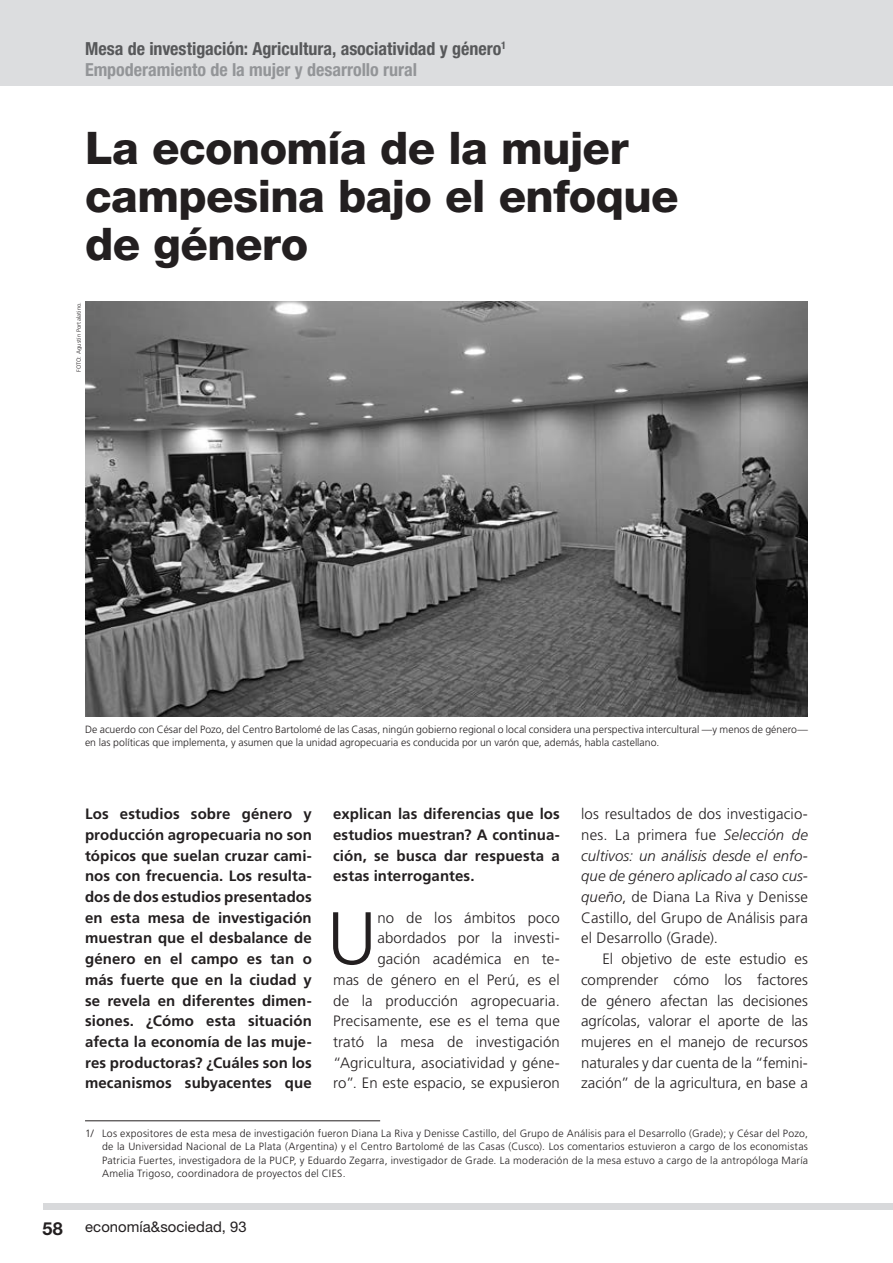
<style>
.page{position:relative;width:893px;height:1263px;background:#fff}
.page>*{position:absolute;margin:0;border:0;box-sizing:border-box;transform-origin:0 0}
.t1{font:300 74.25px "Frutiger LT Std";color:#231f20}
.t2{font:800 45px/48px "Helvetica Neue LT Std";letter-spacing:-.015em;color:#231f20}
.t3{font:700 condensed 18px/21px "Helvetica Neue LT Std";color:#57585a}
.t4{font:300 15px/20.7px "Frutiger LT Std";letter-spacing:.01em;color:#231f20;text-align:justify}
.t5{font:700 15px/20.7px "Frutiger LT Std";letter-spacing:.005em;color:#231f20;text-align:justify}
.t6{font:14.85px "Helvetica Neue LT Std";letter-spacing:.005em;color:#231f20}
.t7{font:300 10.5px/13.5px "Frutiger LT Std";letter-spacing:.005em;color:#231f20;text-align:justify}
.t8{font:300 6px "Frutiger LT Std";letter-spacing:.015em;color:#231f20}
.s1{color:#939598}
.s2{font-style:italic}
.s3{font-weight:700;font-size:18px}
</style>
<div class="page">
<div style="left:43px;top:1203px;width:850px;height:7px;background:#d8d9db"></div>
<img style="left:85px;top:302px;width:723px;height:414px">
<div style="left:0;top:0;width:893px;height:85px;background:#dcdddf"></div>
<hr style="left:85px;top:1120px;width:295px;height:1px;background:#231f20">
<h3 class="t3" style="left:85px;top:37px;width:422px">Mesa de investigación: Agricultura, asociatividad y género<sup>1<br></sup><span class="s1">Empoderamiento de la mujer y desarrollo rural</span></h3>
<h2 class="t2" style="left:85px;top:124px;width:595px">La economía de la mujer campesina bajo el enfoque de género</h2>
<p class="t8" style="left:75px;top:372px;width:72px;rotate:-90deg">FOTO: Agustín Portalatino.</p>
<p class="t7" style="left:85px;top:723px;width:724px">De acuerdo con César del Pozo, del Centro Bartolomé de las Casas, ningún gobierno regional o local considera una perspectiva intercultural —y menos de género— en las políticas que implementa, y asumen que la unidad agropecuaria es conducida por un varón que, además, habla castellano.</p>
<p class="t5" style="left:85px;top:804px;width:228px">Los estudios sobre género y producción agropecuaria no son tópicos que suelan cruzar cami&shy;nos con frecuencia. Los resulta&shy;dos de dos estudios presentados en esta mesa de investigación muestran que el desbalance de género en el campo es tan o más fuerte que en la ciudad y se revela en diferentes dimen&shy;siones. ¿Cómo esta situación afecta la economía de las muje&shy;res productoras? ¿Cuáles son los mecanismos subyacentes que</p>
<h3 class="t5" style="left:333px;top:804px;width:228px">explican las diferencias que los estudios muestran? A continua&shy;ción, se busca dar respuesta a estas interrogantes.</h3>
<h1 class="t1" style="left:327px;top:896px;width:51px">U</h1>
<p class="t4" style="left:333px;top:907px;width:228px;text-align:right">no de los ámbitos poco abordados por la investi&shy;gación académica en te-<br>mas de género en el Perú, es el de la producción agropecuaria.<br>Precisamente, ese es el tema que trató la mesa de investigación “Agricultura, asociatividad y géne&shy;ro”. En este espacio, se expusieron</p>
<h3 class="t4" style="left:581px;top:804px;width:228px">los resultados de dos investigacio&shy;nes. La primera fue <span class="s2">Selección de cultivos: un análisis desde el enfo&shy;que de género aplicado al caso cus&shy;queño</span>, de Diana La Riva y Denisse Castillo, del Grupo de Análisis para el Desarrollo (Grade).</h3>
<h3 class="t4" style="left:581px;top:949px;width:228px;text-indent:21px">El objetivo de este estudio es comprender cómo los factores de género afectan las decisiones agrícolas, valorar el aporte de las mujeres en el manejo de recursos naturales y dar cuenta de la “femini&shy;zación” de la agricultura, en base a</h3>
<p class="t7" style="left:102px;top:1126px;width:707px;text-indent:-17px">1/ Los expositores de esta mesa de investigación fueron Diana La Riva y Denisse Castillo, del Grupo de Análisis para el Desarrollo (Grade); y César del Pozo, de la Universidad Nacional de La Plata (Argentina) y el Centro Bartolomé de las Casas (Cusco). Los comentarios estuvieron a cargo de los economistas Patricia Fuertes, investigadora de la PUCP, y Eduardo Zegarra, investigador de Grade. La moderación de la mesa estuvo a cargo de la antropóloga María Amelia Trigoso, coordinadora de proyectos del CIES.</p>
<h3 class="t6" style="left:43px;top:1218px;width:206px"><span class="s3">58</span> economía&amp;sociedad, 93</h3>
</div>
